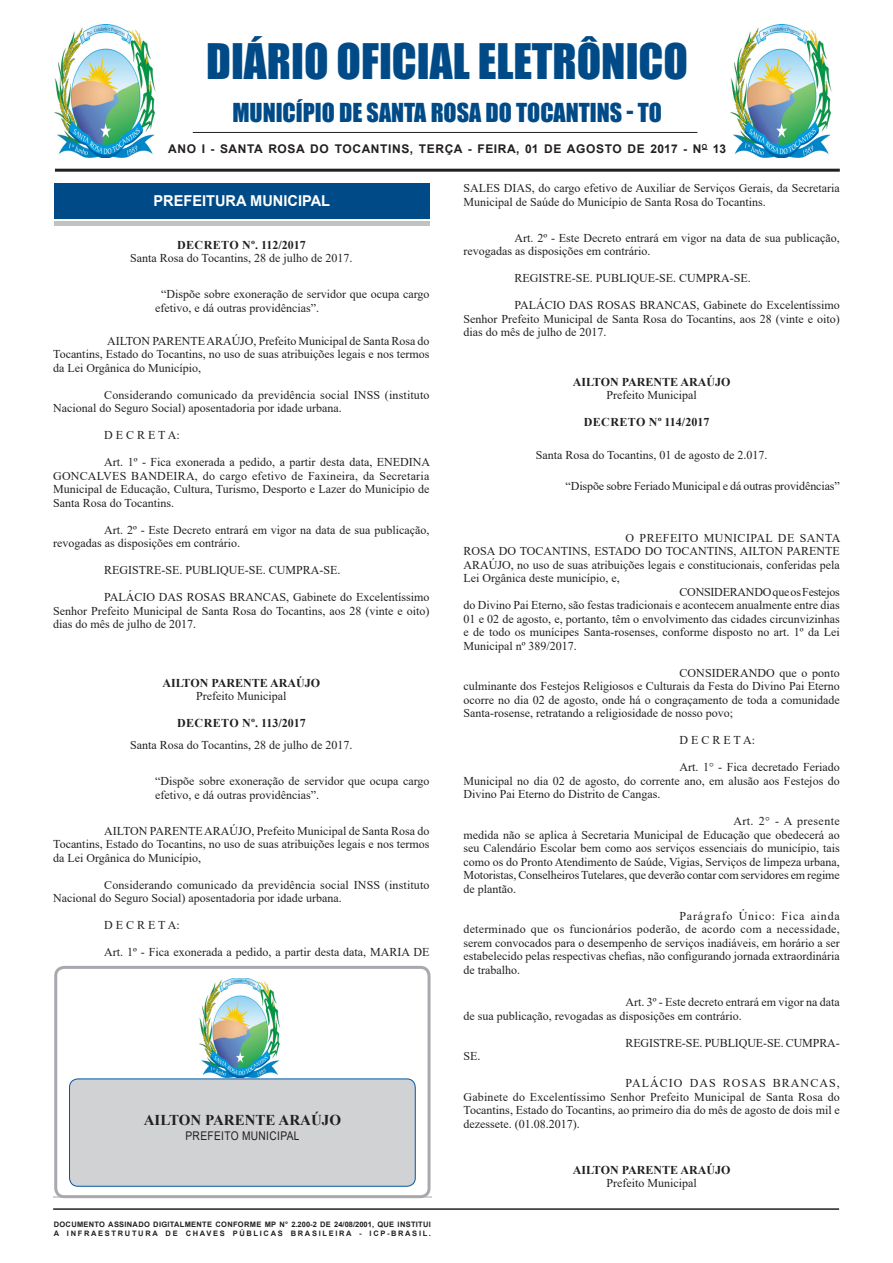
<style>
.page{position:relative;width:893px;height:1263px;background:#fff}
.page>*{position:absolute;margin:0;border:0;box-sizing:border-box;transform-origin:0 0}
.t1{font:45px "Impact";color:#004b87}
.t2{font:24px "Impact";color:#004b87}
.Chancela{font:700 15px "Arial";color:#fff}
.NOME{font:700 15px "Times New Roman";color:#231f20}
.CORPO_DE_TEXTO{font:12px/13.5px "Times New Roman";color:#231f20;text-align:justify}
.EMENTA{font:12px/13.5px "Times New Roman";color:#231f20}
.CIDADE{font:12px "Times New Roman";color:#231f20}
.t3{font:700 12px "Arial";letter-spacing:.05em;color:#231f20}
.NOME-2{font:700 12px "Times New Roman";color:#231f20}
.TITULOS{font:700 12px "Times New Roman";letter-spacing:.015em;color:#231f20}
.CARGO{font:12px "Times New Roman";color:#231f20}
.t4{font:12px "Arial";letter-spacing:.035em;color:#231f20;scale:.85 1}
.t5{font:700 7.5px "Arial";letter-spacing:.04em;color:#231f20}
.t6{font:700 7.5px "Arial";letter-spacing:.225em;color:#231f20}
</style>
<div class="page">
<hr style="left:53px;top:1208px;width:786px;height:2px;background:#231f20">
<hr style="left:55px;top:169px;width:785px;height:3px;background:#231f20">
<img style="left:54px;top:24px;width:102px;height:133px">
<hr style="left:193px;top:132px;width:504px;height:1px;background:#231f20">
<div style="left:54px;top:189px;width:375px;height:37px;background:#c1c2c4"></div>
<div style="left:54px;top:186px;width:375px;height:35px;background:#fff"></div>
<div style="left:54px;top:184px;width:375px;height:35px;background:#004b87"></div>
<hr style="left:53px;top:1197px;width:379px;height:1px;background:#d1d2d4">
<div style="left:54px;top:966px;width:377px;height:232px;border:3px solid #a8a9ad;border-radius:9px"></div>
<div style="left:70px;top:1079px;width:345px;height:107px;background:#d1d2d4;border-radius:9px"></div>
<div style="left:69px;top:1079px;width:346px;height:107px;border:1px solid #0057a8;border-radius:9px"></div>
<img style="left:199px;top:979px;width:82px;height:99px">
<img style="left:730px;top:24px;width:102px;height:133px">
<p class="t1" style="left:206px;top:26px;width:483px">DIÁRIO OFICIAL ELETRÔNICO</p>
<p class="t2" style="left:232px;top:94px;width:431px">MUNICÍPIO DE SANTA ROSA DO TOCANTINS - TO</p>
<p class="t3" style="left:168px;top:140px;width:560px">ANO I - SANTA ROSA DO TOCANTINS, TERÇA - FEIRA, 01 DE AGOSTO DE 2017 - N<sup>O</sup> 13</p>
<p class="Chancela" style="left:153px;top:190px;width:178px">PREFEITURA MUNICIPAL</p>
<p class="TITULOS" style="left:177px;top:236px;width:130px">DECRETO Nº. 112/2017</p>
<p class="CIDADE" style="left:130px;top:250px;width:224px">Santa Rosa do Tocantins, 28 de julho de 2017.</p>
<p class="EMENTA" style="left:155px;top:287px;width:276px;text-indent:6px">“Dispõe sobre exoneração de servidor que ocupa cargo efetivo, e dá outras providências”.</p>
<p class="CORPO_DE_TEXTO" style="left:53px;top:334px;width:378px;text-indent:54px">AILTON PARENTE ARAÚJO, Prefeito Municipal de Santa Rosa do Tocantins, Estado do Tocantins, no uso de suas atribuições legais e nos termos da Lei Orgânica do Município,</p>
<p class="CORPO_DE_TEXTO" style="left:53px;top:388px;width:378px;text-indent:51px">Considerando comunicado da previdência social INSS (instituto<br>Nacional do Seguro Social) aposentadoria por idade urbana.</p>
<p class="CORPO_DE_TEXTO" style="left:104px;top:428px;width:77px">D E C R E T A:</p>
<p class="CORPO_DE_TEXTO" style="left:53px;top:455px;width:379px;text-indent:51px">Art. 1º - Fica exonerada a pedido, a partir desta data, ENEDINA GONCALVES BANDEIRA, do cargo efetivo de Faxineira, da Secretaria Municipal de Educação, Cultura, Turismo, Desporto e Lazer do Município de Santa Rosa do Tocantins.</p>
<p class="CORPO_DE_TEXTO" style="left:53px;top:523px;width:378px;text-indent:51px">Art. 2º - Este Decreto entrará em vigor na data de sua publicação, revogadas as disposições em contrário.</p>
<p class="CORPO_DE_TEXTO" style="left:104px;top:563px;width:238px">REGISTRE-SE. PUBLIQUE-SE. CUMPRA-SE.</p>
<p class="CORPO_DE_TEXTO" style="left:53px;top:590px;width:378px;text-indent:51px">PALÁCIO DAS ROSAS BRANCAS, Gabinete do Excelentíssimo Senhor Prefeito Municipal de Santa Rosa do Tocantins, aos 28 (vinte e oito) dias do mês de julho de 2017.</p>
<p class="NOME-2" style="left:162px;top:674px;width:159px">AILTON PARENTE ARAÚJO</p>
<p class="CARGO" style="left:196px;top:688px;width:92px">Prefeito Municipal</p>
<p class="TITULOS" style="left:177px;top:714px;width:130px">DECRETO Nº. 113/2017</p>
<p class="CIDADE" style="left:130px;top:737px;width:224px">Santa Rosa do Tocantins, 28 de julho de 2017.</p>
<p class="EMENTA" style="left:155px;top:774px;width:276px">“Dispõe sobre exoneração de servidor que ocupa cargo efetivo, e dá outras providências”.</p>
<p class="CORPO_DE_TEXTO" style="left:53px;top:824px;width:378px;text-indent:51px">AILTON PARENTE ARAÚJO, Prefeito Municipal de Santa Rosa do Tocantins, Estado do Tocantins, no uso de suas atribuições legais e nos termos da Lei Orgânica do Município,</p>
<p class="CORPO_DE_TEXTO" style="left:53px;top:878px;width:378px;text-indent:51px">Considerando comunicado da previdência social INSS (instituto<br>Nacional do Seguro Social) aposentadoria por idade urbana.</p>
<p class="CORPO_DE_TEXTO" style="left:104px;top:918px;width:77px">D E C R E T A:</p>
<p class="CORPO_DE_TEXTO" style="left:104px;top:945px;width:327px">Art. 1º - Fica exonerada a pedido, a partir desta data, MARIA DE</p>
<p class="NOME" style="left:144px;top:1109px;width:199px">AILTON PARENTE ARAÚJO</p>
<p class="t4" style="left:185px;top:1127px;width:136px">PREFEITO MUNICIPAL</p>
<p class="t5" style="left:54px;top:1219px;width:379px">DOCUMENTO ASSINADO DIGITALMENTE CONFORME MP N° 2.200-2 DE 24/08/2001, QUE INSTITUI</p>
<p class="t6" style="left:54px;top:1228px;width:379px">A INFRAESTRUTURA DE CHAVES PÚBLICAS BRASILEIRA - ICP-BRASIL.</p>
<p class="CORPO_DE_TEXTO" style="left:463px;top:181px;width:378px">SALES DIAS, do cargo efetivo de Auxiliar de Serviços Gerais, da Secretaria<br>Municipal de Saúde do Município de Santa Rosa do Tocantins.</p>
<p class="CORPO_DE_TEXTO" style="left:463px;top:230px;width:378px;text-indent:51px">Art. 2º - Este Decreto entrará em vigor na data de sua publicação, revogadas as disposições em contrário.</p>
<p class="CORPO_DE_TEXTO" style="left:514px;top:271px;width:238px">REGISTRE-SE. PUBLIQUE-SE. CUMPRA-SE.</p>
<p class="CORPO_DE_TEXTO" style="left:463px;top:298px;width:378px;text-indent:51px">PALÁCIO DAS ROSAS BRANCAS, Gabinete do Excelentíssimo Senhor Prefeito Municipal de Santa Rosa do Tocantins, aos 28 (vinte e oito) dias do mês de julho de 2017.</p>
<p class="NOME-2" style="left:573px;top:373px;width:159px">AILTON PARENTE ARAÚJO</p>
<p class="CARGO" style="left:606px;top:387px;width:92px">Prefeito Municipal</p>
<p class="TITULOS" style="left:584px;top:413px;width:127px">DECRETO Nº 114/2017</p>
<p class="CIDADE" style="left:536px;top:446px;width:233px">Santa Rosa do Tocantins, 01 de agosto de 2.017.</p>
<p class="EMENTA" style="left:566px;top:479px;width:276px">“Dispõe sobre Feriado Municipal e dá outras providências”</p>
<p class="CORPO_DE_TEXTO" style="left:463px;top:531px;width:379px;text-indent:162px">O PREFEITO MUNICIPAL DE SANTA ROSA DO TOCANTINS, ESTADO DO TOCANTINS, AILTON PARENTE ARAÚJO, no uso de suas atribuições legais e constitucionais, conferidas pela Lei Orgânica deste município, e,</p>
<p class="CORPO_DE_TEXTO" style="left:463px;top:585px;width:378px;text-indent:216px">CONSIDERANDO que os Festejos do Divino Pai Eterno, são festas tradicionais e acontecem anualmente entre dias 01 e 02 de agosto, e, portanto, têm o envolvimento das cidades circunvizinhas e de todo os munícipes Santa-rosenses, conforme disposto no art. 1º da Lei Municipal nº 389/2017.</p>
<p class="CORPO_DE_TEXTO" style="left:463px;top:666px;width:378px;text-indent:216px">CONSIDERANDO que o ponto culminante dos Festejos Religiosos e Culturais da Festa do Divino Pai Eterno ocorre no dia 02 de agosto, onde há o congraçamento de toda a comunidade Santa-rosense, retratando a religiosidade de nosso povo;</p>
<p class="CORPO_DE_TEXTO" style="left:679px;top:733px;width:77px">D E C R E T A:</p>
<p class="CORPO_DE_TEXTO" style="left:463px;top:760px;width:378px;text-indent:216px">Art. 1° - Fica decretado Feriado Municipal no dia 02 de agosto, do corrente ano, em alusão aos Festejos do Divino Pai Eterno do Distrito de Cangas.</p>
<p class="CORPO_DE_TEXTO" style="left:463px;top:814px;width:378px;text-indent:270px">Art. 2° - A presente medida não se aplica à Secretaria Municipal de Educação que obedecerá ao seu Calendário Escolar bem como aos serviços essenciais do município, tais como os do Pronto Atendimento de Saúde, Vigias, Serviços de limpeza urbana, Motoristas, Conselheiros Tutelares, que deverão contar com servidores em regime de plantão.</p>
<p class="CORPO_DE_TEXTO" style="left:463px;top:909px;width:378px;text-indent:216px">Parágrafo Único: Fica ainda determinado que os funcionários poderão, de acordo com a necessidade, serem convocados para o desempenho de serviços inadiáveis, em horário a ser estabelecido pelas respectivas chefias, não configurando jornada extraordinária de trabalho.</p>
<p class="CORPO_DE_TEXTO" style="left:463px;top:995px;width:378px;text-indent:162px">Art. 3º - Este decreto entrará em vigor na data de sua publicação, revogadas as disposições em contrário.</p>
<p class="CORPO_DE_TEXTO" style="left:625px;top:1036px;width:216px">REGISTRE-SE. PUBLIQUE-SE. CUMPRA-</p>
<p class="CORPO_DE_TEXTO" style="left:463px;top:1049px;width:19px">SE.</p>
<p class="CORPO_DE_TEXTO" style="left:463px;top:1076px;width:378px;text-indent:162px">PALÁCIO DAS ROSAS BRANCAS, Gabinete do Excelentíssimo Senhor Prefeito Municipal de Santa Rosa do Tocantins, Estado do Tocantins, ao primeiro dia do mês de agosto de dois mil e dezessete. (01.08.2017).</p>
<p class="NOME-2" style="left:573px;top:1161px;width:159px">AILTON PARENTE ARAÚJO</p>
<p class="CARGO" style="left:606px;top:1175px;width:92px">Prefeito Municipal</p>
</div>
